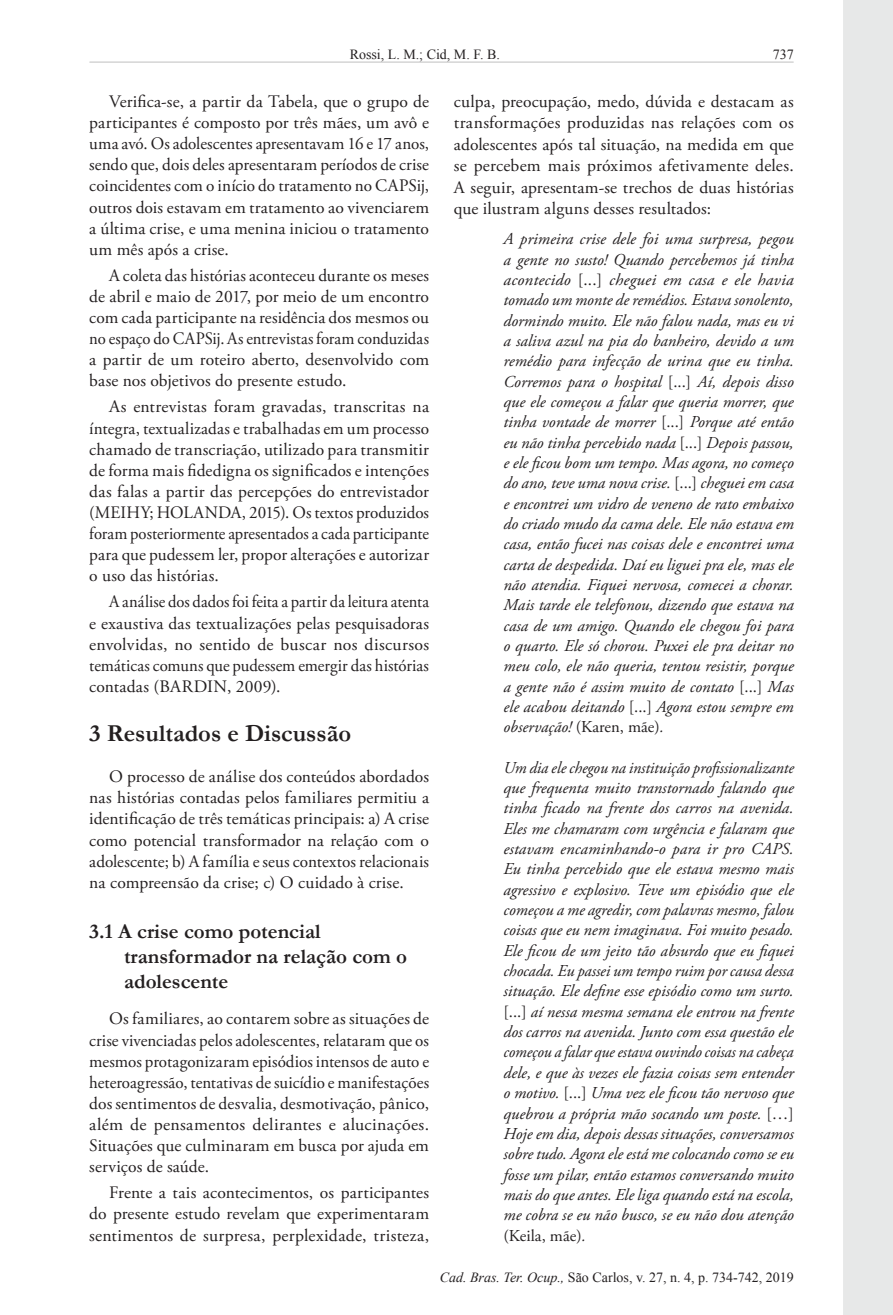
<style>
.page{position:relative;width:893px;height:1315px;background:#fff}
.page>*{position:absolute;margin:0;border:0;box-sizing:border-box;transform-origin:0 0}
.Heading1{font:700 24.5px "Garamond";color:#231f20}
.Heading2{font:700 21px/25.4px "Garamond";color:#231f20}
.Paragraph{font:17.5px/21.2px "Adobe Garamond Pro";letter-spacing:.01em;color:#231f20;text-align:justify}
.Paragraph-2{font:17.5px/21.2px "Adobe Garamond Pro";letter-spacing:.01em;color:#231f20;text-align:justify;scale:.94 1}
.BlockQuote-Italico{font:italic 16.62px/20.3px "Adobe Garamond Pro";color:#231f20;text-align:justify}
.t1{font:14px "Times New Roman";color:#231f20}
.s1{font-style:normal}
.s2{font-style:italic}
</style>
<div class="page">
<div style="left:843px;top:0;width:50px;height:1315px;background:#e7e8e8"></div>
<hr style="left:90px;top:62px;width:703px;height:1px;background:#c0c0c0">
<p class="t1" style="left:350px;top:45px;width:152px">Rossi, L. M.; Cid, M. F. B.</p>
<p class="Paragraph" style="left:89px;top:91px;width:341px;text-indent:20px">Verifica-se, a partir da Tabela, que o grupo de participantes é composto por três mães, um avô e uma avó. Os adolescentes apresentavam 16 e 17 anos, sendo que, dois deles apresentaram períodos de crise coincidentes com o início do tratamento no CAPSij, outros dois estavam em tratamento ao vivenciarem a última crise, e uma menina iniciou o tratamento um mês após a crise.</p>
<p class="Paragraph" style="left:89px;top:265px;width:341px;text-indent:20px">A coleta das histórias aconteceu durante os meses de abril e maio de 2017, por meio de um encontro com cada participante na residência dos mesmos ou no espaço do CAPSij. As entrevistas foram conduzidas a partir de um roteiro aberto, desenvolvido com base nos objetivos do presente estudo.</p>
<p class="Paragraph" style="left:89px;top:397px;width:341px;text-indent:20px">As entrevistas foram gravadas, transcritas na íntegra, textualizadas e trabalhadas em um processo chamado de transcriação, utilizado para transmitir de forma mais fidedigna os significados e intenções das falas a partir das percepções do entrevistador (MEIHY; HOLANDA, 2015). Os textos produzidos foram posteriormente apresentados a cada participante para que pudessem ler, propor alterações e autorizar o uso das histórias.</p>
<p class="Paragraph-2" style="left:89px;top:592px;width:363px;text-indent:20px">A análise dos dados foi feita a partir da leitura atenta e exaustiva das textualizações pelas pesquisadoras envolvidas, no sentido de buscar nos discursos temáticas comuns que pudessem emergir das histórias contadas (BARDIN, 2009).</p>
<p class="Heading1" style="left:89px;top:717px;width:263px">3 Resultados e Discussão</p>
<p class="Paragraph" style="left:89px;top:766px;width:341px;text-indent:20px">O processo de análise dos conteúdos abordados nas histórias contadas pelos familiares permitiu a identificação de três temáticas principais: a) A crise como potencial transformador na relação com o adolescente; b) A família e seus contextos relacionais na compreensão da crise; c) O cuidado à crise.</p>
<p class="Heading2" style="left:124px;top:918px;width:285px;text-indent:-35px">3.1 A crise como potencial transformador na relação com o adolescente</p>
<p class="Paragraph" style="left:89px;top:1009px;width:341px;text-indent:20px">Os familiares, ao contarem sobre as situações de crise vivenciadas pelos adolescentes, relataram que os mesmos protagonizaram episódios intensos de auto e heteroagressão, tentativas de suicídio e manifestações dos sentimentos de desvalia, desmotivação, pânico, além de pensamentos delirantes e alucinações.<br>Situações que culminaram em busca por ajuda em serviços de saúde.</p>
<p class="Paragraph" style="left:89px;top:1182px;width:341px;text-indent:20px">Frente a tais acontecimentos, os participantes do presente estudo revelam que experimentaram sentimentos de surpresa, perplexidade, tristeza,</p>
<p class="Paragraph" style="left:454px;top:91px;width:341px">culpa, preocupação, medo, dúvida e destacam as transformações produzidas nas relações com os adolescentes após tal situação, na medida em que se percebem mais próximos afetivamente deles.<br>A seguir, apresentam-se trechos de duas histórias que ilustram alguns desses resultados:</p>
<p class="BlockQuote-Italico" style="left:504px;top:229px;width:292px">A primeira crise dele foi uma surpresa, pegou a gente no susto! Quando percebemos já tinha acontecido <span class="s1">[...]</span> cheguei em casa e ele havia tomado um monte de remédios. Estava sonolento, dormindo muito. Ele não falou nada, mas eu vi a saliva azul na pia do banheiro, devido a um remédio para infecção de urina que eu tinha.<br>Corremos para o hospital <span class="s1">[...]</span> Aí, depois disso que ele começou a falar que queria morrer, que tinha vontade de morrer <span class="s1">[...]</span> Porque até então eu não tinha percebido nada <span class="s1">[...]</span> Depois passou, e ele ficou bom um tempo. Mas agora, no começo do ano, teve uma nova crise. <span class="s1">[...]</span> cheguei em casa e encontrei um vidro de veneno de rato embaixo do criado mudo da cama dele. Ele não estava em casa, então fucei nas coisas dele e encontrei uma carta de despedida. Daí eu liguei pra ele, mas ele não atendia. Fiquei nervosa, comecei a chorar.<br>Mais tarde ele telefonou, dizendo que estava na casa de um amigo. Quando ele chegou foi para o quarto. Ele só chorou. Puxei ele pra deitar no meu colo, ele não queria, tentou resistir, porque a gente não é assim muito de contato <span class="s1">[...]</span> Mas ele acabou deitando <span class="s1">[...]</span> Agora estou sempre em observação! <span class="s1">(Karen, mãe)</span>.</p>
<p class="BlockQuote-Italico" style="left:504px;top:757px;width:292px">Um dia ele chegou na instituição profissionalizante que frequenta muito transtornado falando que tinha ficado na frente dos carros na avenida.<br>Eles me chamaram com urgência e falaram que estavam encaminhando-o para ir pro CAPS.<br>Eu tinha percebido que ele estava mesmo mais agressivo e explosivo. Teve um episódio que ele começou a me agredir, com palavras mesmo, falou coisas que eu nem imaginava. Foi muito pesado.<br>Ele ficou de um jeito tão absurdo que eu fiquei chocada. Eu passei um tempo ruim por causa dessa situação. Ele define esse episódio como um surto. <span class="s1">[...]</span> aí nessa mesma semana ele entrou na frente dos carros na avenida. Junto com essa questão ele começou a falar que estava ouvindo coisas na cabeça dele, e que às vezes ele fazia coisas sem entender o motivo. <span class="s1">[...]</span> Uma vez ele ficou tão nervoso que quebrou a própria mão socando um poste. <span class="s1">[…] </span>Hoje em dia, depois dessas situações, conversamos sobre tudo. Agora ele está me colocando como se eu fosse um pilar, então estamos conversando muito mais do que antes. Ele liga quando está na escola, me cobra se eu não busco, se eu não dou atenção <span class="s1">(Keila, mãe)</span>.</p>
<p class="t1" style="left:440px;top:1267px;width:356px"><span class="s2">Cad. Bras. Ter. Ocup.,</span> São Carlos, v. 27, n. 4, p. 734-742, 2019</p>
</div>
